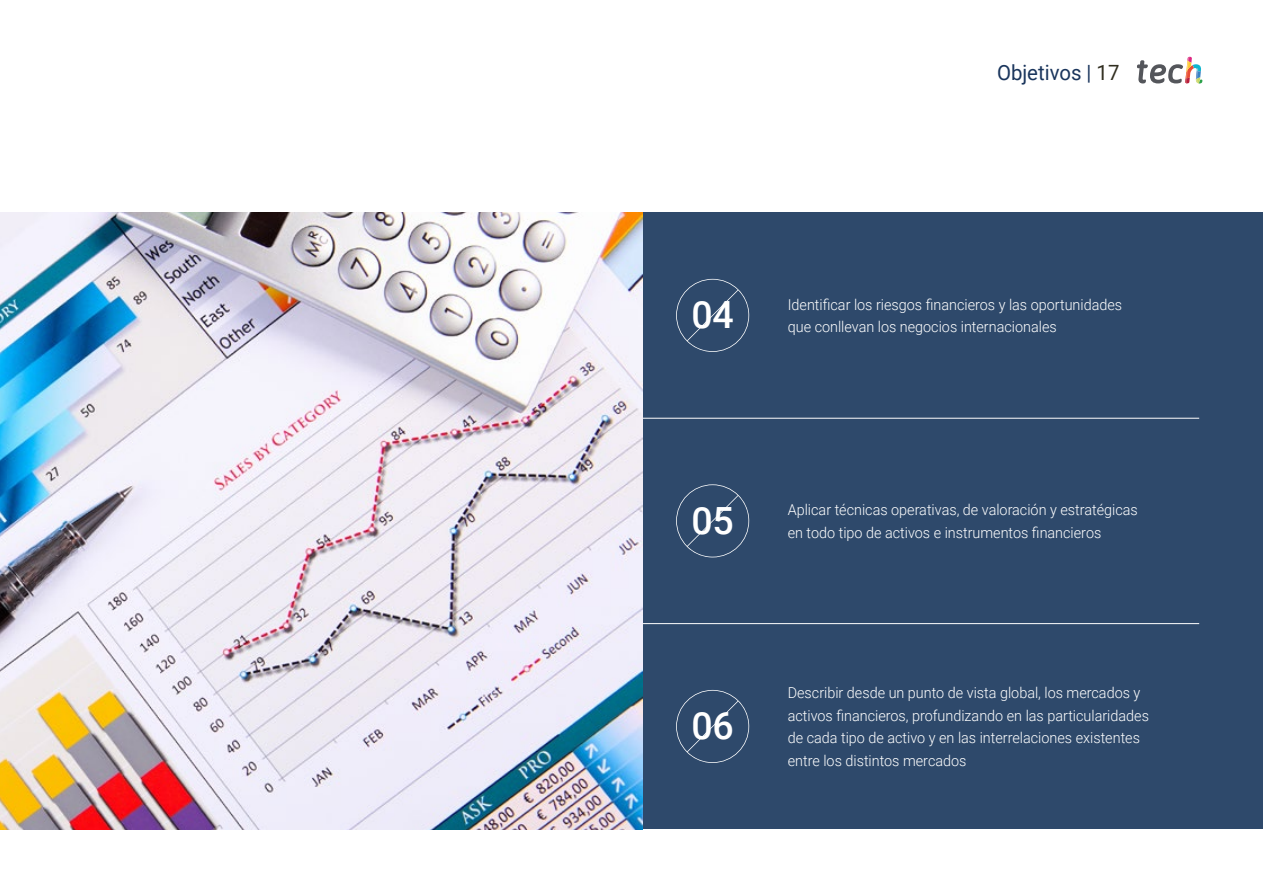
<style>
.page{position:relative;width:1263px;height:893px;background:#fff}
.page>*{position:absolute;margin:0;border:0;box-sizing:border-box;transform-origin:0 0}
.t1{font:500 37.5px "Roboto";color:#fff}
.t2{font:21px "Roboto";color:#1a355c}
.t3{font:300 15px/22.5px "Roboto";color:#fff;scale:.96 1}
.s1{color:#312e20}
</style>
<div class="page">
<svg style="left:1137px;top:57px;width:65px;height:27px"></svg>
<div style="left:642px;top:213px;width:621px;height:616px;background:#2e496b"></div>
<svg style="left:676px;top:279px;width:73px;height:73px"></svg>
<svg style="left:676px;top:484px;width:73px;height:73px"></svg>
<svg style="left:676px;top:690px;width:73px;height:73px"></svg>
<hr style="left:0;top:418px;width:1199px;height:1px;background:#fff">
<hr style="left:0;top:623px;width:1199px;height:1px;background:#fff">
<img style="left:0;top:213px;width:642px;height:616px">
<h2 class="t2" style="left:997px;top:57px;width:124px">Objetivos | <span class="s1">17</span></h2>
<h1 class="t1" style="left:691px;top:288px;width:44px">04</h1>
<p class="t3" style="left:788px;top:293px;width:350px">Identificar los riesgos financieros y las oportunidades</p>
<p class="t3" style="left:788px;top:315px;width:282px">que conllevan los negocios internacionales</p>
<h1 class="t1" style="left:691px;top:494px;width:44px">05</h1>
<p class="t3" style="left:788px;top:498px;width:366px">Aplicar técnicas operativas, de valoración y estratégicas en todo tipo de activos e instrumentos financieros</p>
<h1 class="t1" style="left:691px;top:699px;width:44px">06</h1>
<p class="t3" style="left:788px;top:681px;width:378px">Describir desde un punto de vista global, los mercados y activos financieros, profundizando en las particularidades de cada tipo de activo y en las interrelaciones existentes entre los distintos mercados</p>
</div>
